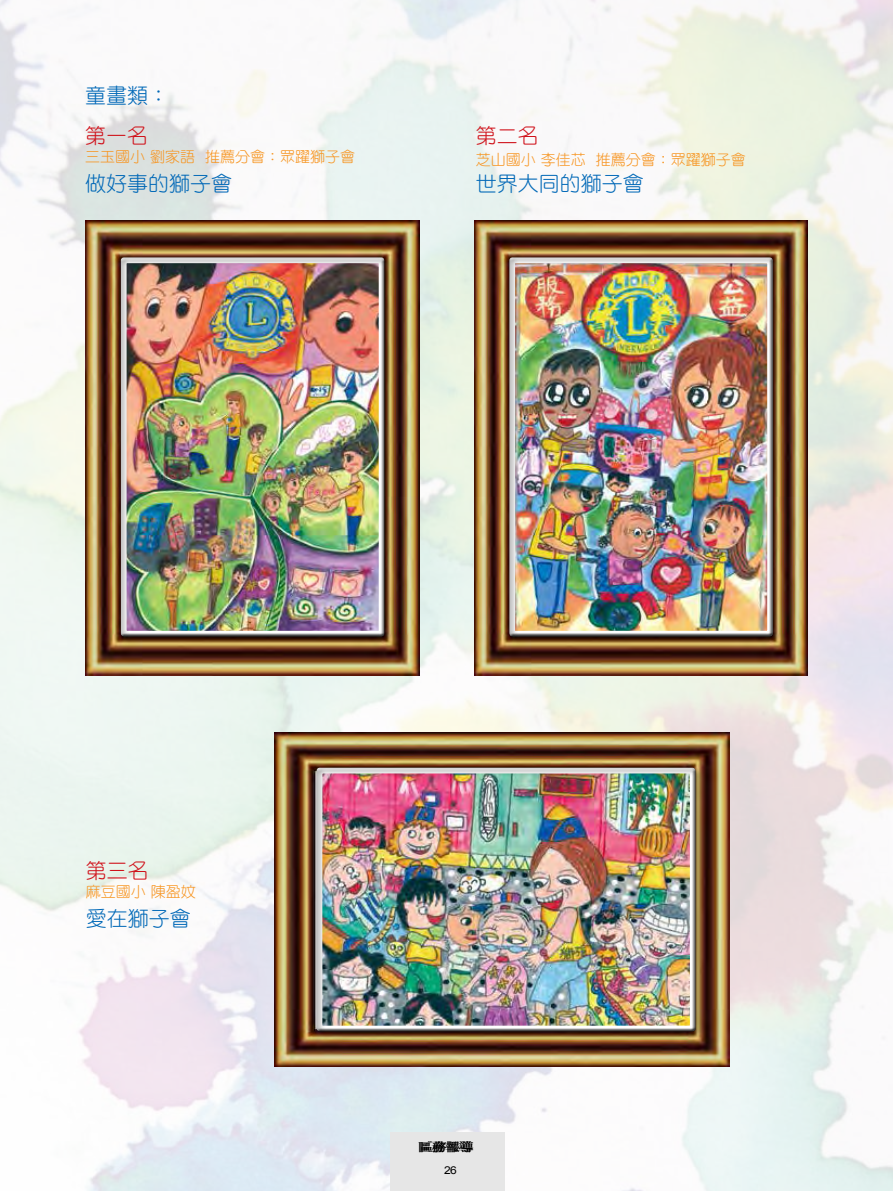
<style>
.page{position:relative;width:893px;height:1191px;background:#fff}
.page>*{position:absolute;margin:0;border:0;box-sizing:border-box;transform-origin:0 0}
.t1{font:21px "DF Yuan Std W3";color:#0068b7}
.t2{font:21px "DF Yuan Std W3";color:#d0121b}
.t3{font:15px "DF Yuan Std W3";color:#f7941f}
.t4{font:12.15px "DF Ming XB HK BF";color:#000;scale:1.11 1}
.t5{font:10.8px "Arial";color:#000;scale:1.11 1}
</style>
<div class="page">
<img style="left:0;top:0;width:893px;height:1191px">
<div style="left:390px;top:1132px;width:114px;height:59px;background:#e6e6e6"></div>
<img style="left:86px;top:220px;width:333px;height:455px">
<div style="left:117px;top:253px;width:276px;height:392px;background:#000;opacity:.4"></div>
<div style="left:121px;top:257px;width:264px;height:380px;background:#000;opacity:.75"></div>
<img style="left:275px;top:732px;width:455px;height:334px">
<div style="left:313px;top:764px;width:391px;height:276px;background:#000;opacity:.4"></div>
<div style="left:315px;top:767px;width:381px;height:266px;background:#000;opacity:.75"></div>
<img style="left:474px;top:220px;width:334px;height:455px">
<div style="left:505px;top:253px;width:276px;height:392px;background:#000;opacity:.4"></div>
<div style="left:509px;top:257px;width:264px;height:380px;background:#000;opacity:.75"></div>
<h1 class="t1" style="left:85px;top:84px;width:85px">童畫類：</h1>
<h1 class="t2" style="left:85px;top:124px;width:64px">第一名</h1>
<p class="t3" style="left:85px;top:149px;width:271px">三玉國小 劉家語 推薦分會：眾躍獅子會</p>
<h1 class="t1" style="left:85px;top:172px;width:148px">做好事的獅子會</h1>
<h1 class="t2" style="left:476px;top:124px;width:64px">第二名</h1>
<p class="t3" style="left:476px;top:152px;width:271px">芝山國小 李佳芯 推薦分會：眾躍獅子會</p>
<h1 class="t1" style="left:476px;top:172px;width:169px">世界大同的獅子會</h1>
<h1 class="t2" style="left:86px;top:859px;width:64px">第三名</h1>
<p class="t3" style="left:86px;top:883px;width:111px">麻豆國小 陳盈妏</p>
<h1 class="t1" style="left:86px;top:907px;width:106px">愛在獅子會</h1>
<p class="t4" style="left:418px;top:1141px;width:50px">區務報導</p>
<p class="t4" style="left:420px;top:1141px;width:50px">區務報導</p>
<p class="t5" style="left:444px;top:1162px;width:13px">26</p>
</div>
